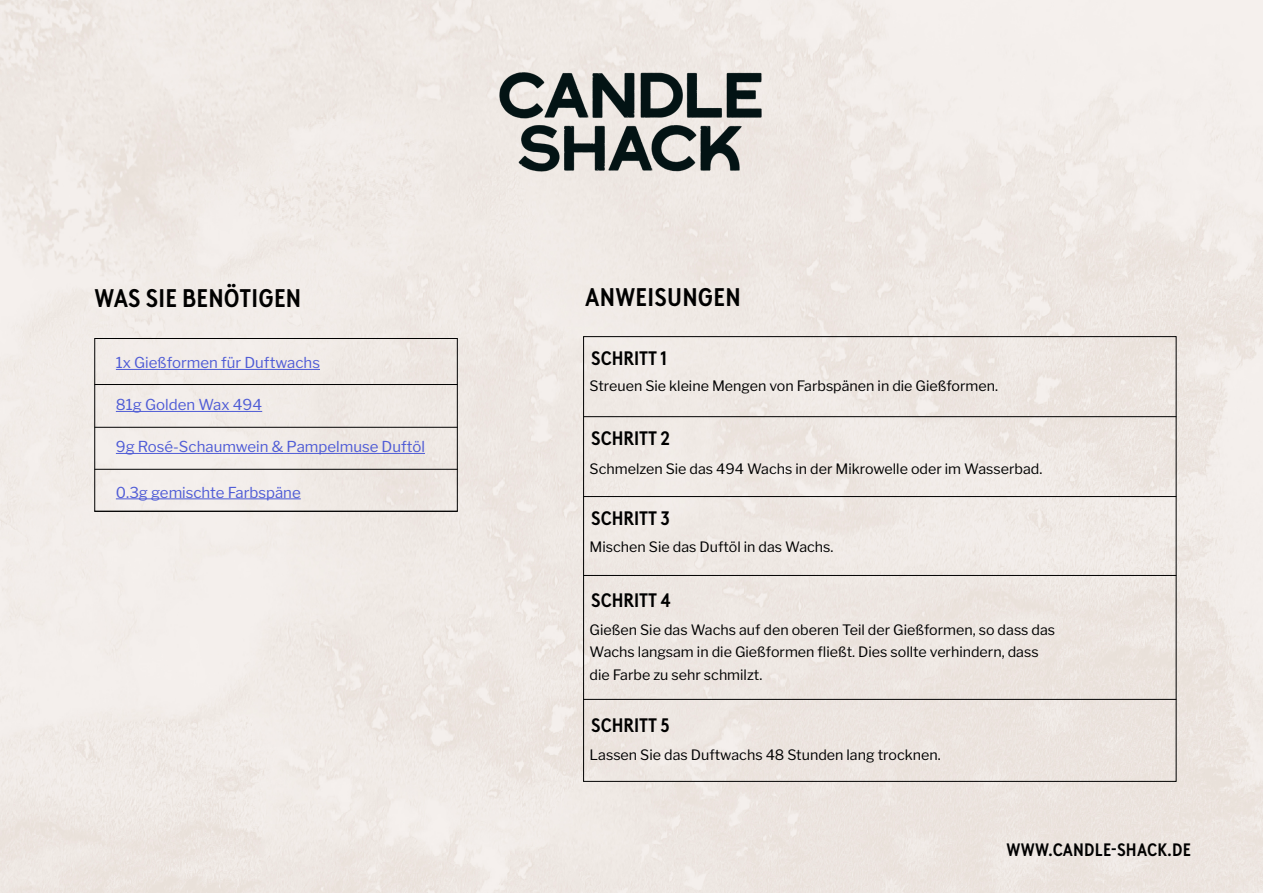
<style>
.page{position:relative;width:1263px;height:893px;background:#efe9e4}
.page>*{position:absolute;margin:0;border:0;box-sizing:border-box;transform-origin:0 0}
.t1{font:700 25.5px "Brown Cond LL";letter-spacing:.01em;color:#000}
.t2{font:700 19.5px "Brown Cond LL";color:#000}
.t3{font:700 18px "Brown Cond LL";letter-spacing:.01em;color:#000}
.t4{font:15px "Libre Franklin";color:#4f5cd6}
.t5{font:14.25px/22.5px "Libre Franklin";color:#000}
</style>
<div class="page">
<img style="left:500px;top:73px;width:262px;height:98px">
<div style="left:95px;top:338px;width:363px;height:173px;border:1px solid #000"></div>
<hr style="left:94px;top:384px;width:364px;height:1px;background:#000">
<hr style="left:116px;top:369px;width:204px;height:1px;background:#4f5cd6">
<hr style="left:116px;top:411px;width:146px;height:1px;background:#4f5cd6">
<hr style="left:116px;top:453px;width:309px;height:1px;background:#4f5cd6">
<hr style="left:94px;top:427px;width:364px;height:1px;background:#000">
<hr style="left:94px;top:469px;width:364px;height:1px;background:#000">
<hr style="left:94px;top:511px;width:364px;height:1px;background:#000">
<hr style="left:116px;top:498px;width:185px;height:1px;background:#4f5cd6">
<hr style="left:583px;top:575px;width:593px;height:1px;background:#000">
<hr style="left:583px;top:496px;width:593px;height:1px;background:#000">
<hr style="left:583px;top:416px;width:593px;height:1px;background:#000">
<hr style="left:583px;top:699px;width:593px;height:1px;background:#000">
<h1 class="t1" style="left:95px;top:279px;width:208px">WAS SIE BENÖTIGEN</h1>
<p class="t4" style="left:116px;top:351px;width:206px">1x Gießformen für Duftwachs</p>
<p class="t4" style="left:116px;top:393px;width:148px">81g Golden Wax 494</p>
<p class="t4" style="left:116px;top:435px;width:311px">9g Rosé-Schaumwein &amp; Pampelmuse Duftöl</p>
<p class="t4" style="left:116px;top:480px;width:186px">0.3g gemischte Farbspäne</p>
<h1 class="t1" style="left:585px;top:277px;width:157px">ANWEISUNGEN</h1>
<h2 class="t2" style="left:591px;top:343px;width:77px">SCHRITT 1</h2>
<p class="t5" style="left:590px;top:373px;width:410px">Streuen Sie kleine Mengen von Farbspänen in die Gießformen.</p>
<h2 class="t2" style="left:591px;top:423px;width:80px">SCHRITT 2</h2>
<p class="t5" style="left:590px;top:456px;width:454px">Schmelzen Sie das 494 Wachs in der Mikrowelle oder im Wasserbad.</p>
<h2 class="t2" style="left:591px;top:503px;width:80px">SCHRITT 3</h2>
<p class="t5" style="left:590px;top:534px;width:245px">Mischen Sie das Duftöl in das Wachs.</p>
<h2 class="t2" style="left:591px;top:585px;width:81px">SCHRITT 4</h2>
<p class="t5" style="left:590px;top:617px;width:467px">Gießen Sie das Wachs auf den oberen Teil der Gießformen, so dass das<br>Wachs langsam in die Gießformen fließt. Dies sollte verhindern, dass die Farbe zu sehr schmilzt.</p>
<h2 class="t2" style="left:591px;top:710px;width:80px">SCHRITT 5</h2>
<p class="t5" style="left:590px;top:742px;width:352px">Lassen Sie das Duftwachs 48 Stunden lang trocknen.</p>
<p class="t3" style="left:1007px;top:836px;width:186px">WWW.CANDLE-SHACK.DE</p>
</div>
